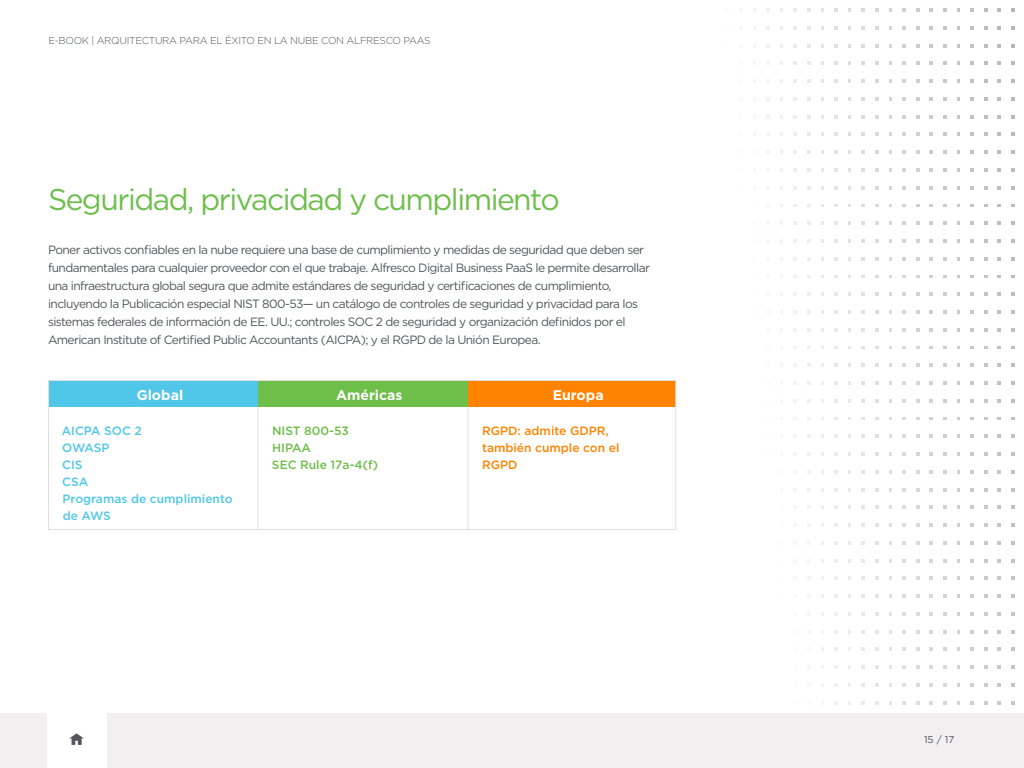
<style>
.page{position:relative;width:1024px;height:768px;background:#fff}
.page>*{position:absolute;margin:0;border:0;box-sizing:border-box;transform-origin:0 0}
.t1{font:30px "Gotham";letter-spacing:-.05em;color:#6dbe4b}
.t2{font:700 14px "Gotham";color:#fff}
.t3{font:12px/18px "Gotham";letter-spacing:-.05em;color:#52555b}
.t4{font:500 12px/17px "Gotham";color:#50c7e8}
.t5{font:500 12px/17px "Gotham";color:#ff8300}
.t6{font:500 12px/17px "Gotham";color:#6ebe4a}
.t7{font:300 10px "Gotham HTF";letter-spacing:-.03em;color:#52555b}
.t8{font:10px "Gotham HTF";color:#52555b}
</style>
<div class="page">
<div style="left:0;top:713px;width:1024px;height:55px;background:#f1efef"></div>
<div style="left:47px;top:713px;width:59px;height:55px;background:#fff"></div>
<svg style="left:69px;top:733px;width:15px;height:12px"></svg>
<div style="left:48px;top:380px;width:210px;height:28px;background:#50c7e8"></div>
<div style="left:258px;top:380px;width:210px;height:28px;background:#6ebe4a"></div>
<div style="left:468px;top:380px;width:208px;height:28px;background:#ff8300"></div>
<hr style="left:258px;top:408px;width:1px;height:121px;background:#e3e3e4">
<hr style="left:468px;top:408px;width:1px;height:121px;background:#e3e3e4">
<hr style="left:48px;top:380px;width:210px;height:1px;background:#e0dede">
<svg style="left:48px;top:381px;width:1px;height:27px"></svg>
<hr style="left:258px;top:380px;width:210px;height:1px;background:#e0dede">
<hr style="left:468px;top:380px;width:208px;height:1px;background:#e0dede">
<svg style="left:675px;top:381px;width:1px;height:27px"></svg>
<hr style="left:48px;top:408px;width:1px;height:121px;background:#e0dede">
<hr style="left:675px;top:408px;width:1px;height:121px;background:#e0dede">
<hr style="left:48px;top:529px;width:210px;height:1px;background:#e0dede">
<hr style="left:258px;top:529px;width:210px;height:1px;background:#e0dede">
<hr style="left:468px;top:529px;width:208px;height:1px;background:#e0dede">
<p class="t7" style="left:48px;top:35px;width:384px">E-BOOK | ARQUITECTURA PARA EL ÉXITO EN LA NUBE CON ALFRESCO PAAS</p>
<h1 class="t1" style="left:48px;top:180px;width:513px">Seguridad, privacidad y cumplimiento</h1>
<p class="t3" style="left:48px;top:240px;width:603px">Poner activos confiables en la nube requiere una base de cumplimiento y medidas de seguridad que deben ser fundamentales para cualquier proveedor con el que trabaje. Alfresco Digital Business PaaS le permite desarrollar una infraestructura global segura que admite estándares de seguridad y certificaciones de cumplimiento, incluyendo la Publicación especial NIST 800-53— un catálogo de controles de seguridad y privacidad para los sistemas federales de información de EE. UU.; controles SOC 2 de seguridad y organización definidos por el American Institute of Certified Public Accountants (AICPA); y el RGPD de la Unión Europea.</p>
<p class="t2" style="left:137px;top:386px;width:48px">Global</p>
<p class="t2" style="left:336px;top:386px;width:68px">Américas</p>
<p class="t2" style="left:553px;top:386px;width:52px">Europa</p>
<p class="t4" style="left:62px;top:422px;width:172px">AICPA SOC 2<br>OWASP<br>CIS<br>CSA<br>Programas de cumplimiento de AWS</p>
<p class="t6" style="left:272px;top:422px;width:108px">NIST 800-53<br>HIPAA<br>SEC Rule 17a-4(f)</p>
<p class="t5" style="left:482px;top:422px;width:139px">RGPD: admite GDPR, también cumple con el<br>RGPD</p>
<p class="t8" style="left:924px;top:734px;width:32px">15 / 17</p>
</div>
